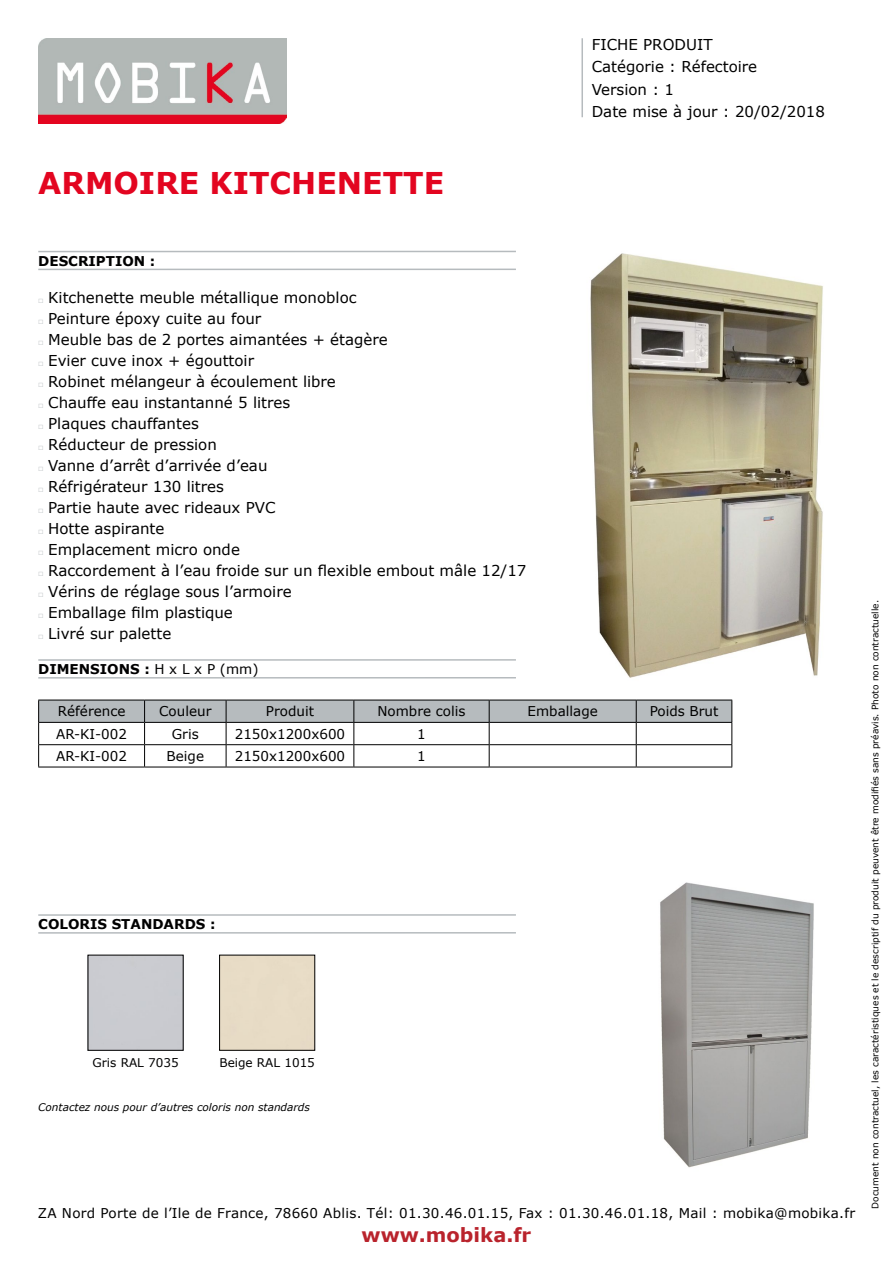
<style>
.page{position:relative;width:893px;height:1263px;background:#fff}
.page>*{position:absolute;margin:0;border:0;box-sizing:border-box;transform-origin:0 0}
.t1{font:700 30px "Verdana";color:#e30520}
.t2{font:700 19.5px "Verdana";color:#b9232c}
.t3{font:15px/22.5px "Verdana";color:#000}
.t4{font:13.5px "Verdana";color:#000}
.t5{font:13.5px "Verdana";letter-spacing:.02em;color:#000}
.t6{font:700 13.5px "Verdana";color:#000}
.t7{font:12px "Verdana";color:#000}
.t8{font:italic 10.5px "Verdana";color:#000}
.t9{font:9px "Verdana";color:#000}
.s1{font-family:"Arial";font-size:9px;color:#b6bbbe}
.s2{font-weight:400}
</style>
<div class="page">
<img style="left:38px;top:38px;width:248px;height:85px">
<hr style="left:38px;top:251px;width:478px;height:1px;background:#b6bbbe">
<hr style="left:38px;top:269px;width:478px;height:1px;background:#b6bbbe">
<hr style="left:581px;top:38px;width:2px;height:79px;background:#b6bbbe">
<hr style="left:38px;top:659px;width:478px;height:2px;background:#b6bbbe">
<hr style="left:38px;top:677px;width:478px;height:2px;background:#b6bbbe">
<hr style="left:38px;top:914px;width:478px;height:2px;background:#b6bbbe">
<hr style="left:38px;top:932px;width:478px;height:2px;background:#b6bbbe">
<div style="left:219px;top:955px;width:96px;height:96px;border:1px solid #000"></div>
<svg style="left:38px;top:700px;width:694px;height:67px"></svg>
<hr style="left:38px;top:767px;width:107px;height:1px;background:#000">
<hr style="left:145px;top:767px;width:81px;height:1px;background:#000">
<hr style="left:226px;top:767px;width:128px;height:1px;background:#000">
<hr style="left:354px;top:767px;width:135px;height:1px;background:#000">
<hr style="left:489px;top:767px;width:147px;height:1px;background:#000">
<hr style="left:636px;top:767px;width:96px;height:1px;background:#000">
<img style="left:590px;top:253px;width:233px;height:425px">
<img style="left:660px;top:882px;width:154px;height:286px">
<h1 class="t1" style="left:38px;top:162px;width:407px">ARMOIRE KITCHENETTE</h1>
<p class="t3" style="left:592px;top:33px;width:235px">FICHE PRODUIT<br>Catégorie : Réfectoire<br>Version : 1<br>Date mise à jour : 20/02/2018</p>
<p class="t6" style="left:38px;top:251px;width:119px">DESCRIPTION :</p>
<p class="t3" style="left:38px;top:286px;width:320px"><span class="s1">□</span> Kitchenette meuble métallique monobloc</p>
<p class="t3" style="left:38px;top:307px;width:225px"><span class="s1">□</span> Peinture époxy cuite au four</p>
<p class="t3" style="left:38px;top:328px;width:351px"><span class="s1">□</span> Meuble bas de 2 portes aimantées + étagère</p>
<p class="t3" style="left:38px;top:349px;width:217px"><span class="s1">□</span> Evier cuve inox + égouttoir</p>
<p class="t3" style="left:38px;top:370px;width:299px"><span class="s1">□</span> Robinet mélangeur à écoulement libre</p>
<p class="t3" style="left:38px;top:391px;width:254px"><span class="s1">□</span> Chauffe eau instantanné 5 litres</p>
<p class="t3" style="left:38px;top:412px;width:162px"><span class="s1">□</span> Plaques chauffantes</p>
<p class="t3" style="left:38px;top:433px;width:180px"><span class="s1">□</span> Réducteur de pression</p>
<p class="t3" style="left:38px;top:454px;width:231px"><span class="s1">□</span> Vanne d’arrêt d’arrivée d’eau</p>
<p class="t3" style="left:38px;top:475px;width:187px"><span class="s1">□</span> Réfrigérateur 130 litres</p>
<p class="t3" style="left:38px;top:496px;width:239px"><span class="s1">□</span> Partie haute avec rideaux PVC</p>
<p class="t3" style="left:38px;top:517px;width:128px"><span class="s1">□</span> Hotte aspirante</p>
<p class="t3" style="left:38px;top:538px;width:203px"><span class="s1">□</span> Emplacement micro onde</p>
<p class="t3" style="left:38px;top:559px;width:490px"><span class="s1">□</span> Raccordement à l’eau froide sur un flexible embout mâle 12/17</p>
<p class="t3" style="left:38px;top:580px;width:255px"><span class="s1">□</span> Vérins de réglage sous l’armoire</p>
<p class="t3" style="left:38px;top:601px;width:196px"><span class="s1">□</span> Emballage film plastique</p>
<p class="t3" style="left:38px;top:622px;width:135px"><span class="s1">□</span> Livré sur palette</p>
<p class="t6" style="left:38px;top:659px;width:222px">DIMENSIONS : <span class="s2">H x L x P (mm)</span></p>
<p class="t4" style="left:58px;top:702px;width:69px">Référence</p>
<p class="t4" style="left:159px;top:702px;width:54px">Couleur</p>
<p class="t4" style="left:266px;top:702px;width:50px">Produit</p>
<p class="t4" style="left:377px;top:702px;width:90px">Nombre colis</p>
<p class="t4" style="left:528px;top:702px;width:72px">Emballage</p>
<p class="t4" style="left:650px;top:702px;width:70px">Poids Brut</p>
<p class="t4" style="left:56px;top:724px;width:72px">AR-KI-002</p>
<p class="t4" style="left:172px;top:724px;width:28px">Gris</p>
<p class="t4" style="left:235px;top:724px;width:112px">2150x1200x600</p>
<p class="t4" style="left:417px;top:724px;width:10px">1</p>
<p class="t4" style="left:56px;top:747px;width:72px">AR-KI-002</p>
<p class="t4" style="left:167px;top:747px;width:39px">Beige</p>
<p class="t4" style="left:235px;top:747px;width:112px">2150x1200x600</p>
<p class="t4" style="left:417px;top:747px;width:10px">1</p>
<p class="t6" style="left:38px;top:914px;width:179px">COLORIS STANDARDS :</p>
<p class="t7" style="left:93px;top:1055px;width:88px">Gris RAL 7035</p>
<p class="t7" style="left:219px;top:1055px;width:97px">Beige RAL 1015</p>
<p class="t8" style="left:38px;top:1100px;width:273px">Contactez nous pour d’autres coloris non standards</p>
<p class="t5" style="left:38px;top:1204px;width:819px">ZA Nord Porte de l’Ile de France, 78660 Ablis. Tél: 01.30.46.01.15, Fax : 01.30.46.01.18, Mail : mobika@mobika.fr</p>
<h2 class="t2" style="left:362px;top:1221px;width:171px">www.mobika.fr</h2>
<p class="t9" style="left:869px;top:1208px;width:610px;rotate:-90deg">Document non contractuel, les caractéristiques et le descriptif du produit peuvent être modifiés sans préavis. Photo non contractuelle.</p>
</div>
